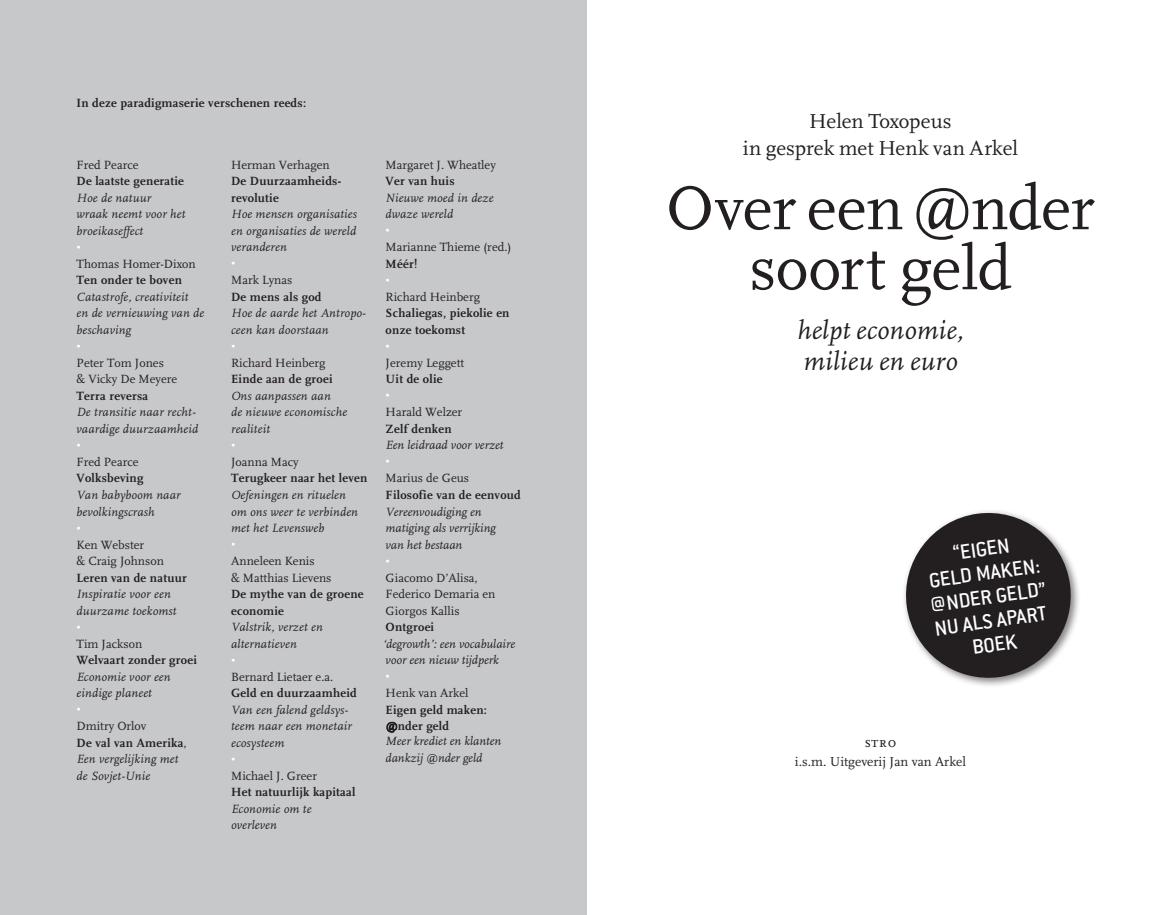
<style>
.page{position:relative;width:1174px;height:915px;background:#fff}
.page>*{position:absolute;margin:0;border:0;box-sizing:border-box;transform-origin:0 0}
.t1{font:64.5px/60px "FF Scala";letter-spacing:-.005em;color:#231f20;text-align:center}
.t2{font:italic 27px/31.5px "FF Scala";letter-spacing:.01em;color:#231f20}
.t3{font:500 22.5px/24px "Conduit ITC";color:#fff;text-align:center}
.t4{font:21px/27px "FF Scala";letter-spacing:.005em;color:#231f20;text-align:center}
.t5{font:15px "FF Scala Caps";color:#231f20}
.t6{font:13.5px "FF Scala";color:#231f20}
.t7{font:italic 12.45px/16.5px "FF Scala";letter-spacing:.015em;color:#231f20}
.t8{font:700 12.45px/16.5px "FF Scala";letter-spacing:.02em;color:#231f20}
.t9{font:12.45px/16.5px "FF Scala";color:#231f20}
.t10{font:12.45px "FF Scala";color:#fff}
.s1{font-style:normal}
.s2{font-weight:700;font-style:normal}
</style>
<div class="page">
<div style="left:901px;top:508px;width:179px;height:179px;background:#231f20;opacity:.55"></div>
<svg style="left:901px;top:508px;width:175px;height:175px"></svg>
<div style="left:0;top:0;width:587px;height:914px;background:#c7c8ca"></div>
<svg style="left:386px;top:721px;width:11px;height:11px"></svg>
<p class="t8" style="left:77px;top:95px;width:231px">In deze paradigmaserie verschenen reeds:</p>
<p class="t9" style="left:77px;top:156px;width:63px">Fred Pearce</p>
<p class="t8" style="left:77px;top:173px;width:109px">De laatste generatie</p>
<p class="t7" style="left:77px;top:190px;width:110px">Hoe de natuur wraak neemt voor het broeikaseffect</p>
<p class="t10" style="left:77px;top:239px;width:6px">•</p>
<p class="t9" style="left:77px;top:255px;width:121px">Thomas Homer-Dixon</p>
<p class="t8" style="left:77px;top:272px;width:107px">Ten onder te boven</p>
<p class="t7" style="left:77px;top:289px;width:129px">Catastrofe, creativiteit<br>en de vernieuwing van de beschaving</p>
<p class="t10" style="left:77px;top:338px;width:6px">•</p>
<p class="t9" style="left:77px;top:354px;width:102px">Peter Tom Jones<br>&amp; Vicky De Meyere</p>
<p class="t8" style="left:77px;top:387px;width:73px">Terra reversa</p>
<p class="t7" style="left:77px;top:404px;width:123px">De transitie naar recht&shy;vaardige duurzaamheid</p>
<p class="t10" style="left:77px;top:437px;width:6px">•</p>
<p class="t9" style="left:77px;top:453px;width:63px">Fred Pearce</p>
<p class="t8" style="left:77px;top:470px;width:68px">Volksbeving</p>
<p class="t7" style="left:77px;top:487px;width:105px">Van babyboom naar bevolkingscrash</p>
<p class="t10" style="left:77px;top:519px;width:6px">•</p>
<p class="t9" style="left:77px;top:536px;width:89px">Ken Webster<br>&amp; Craig Johnson</p>
<p class="t8" style="left:77px;top:569px;width:112px">Leren van de natuur</p>
<p class="t7" style="left:77px;top:586px;width:101px">Inspiratie voor een duurzame toekomst</p>
<p class="t10" style="left:77px;top:618px;width:6px">•</p>
<p class="t9" style="left:77px;top:635px;width:67px">Tim Jackson</p>
<p class="t8" style="left:77px;top:651px;width:122px">Welvaart zonder groei</p>
<p class="t7" style="left:77px;top:668px;width:96px">Economie voor een eindige planeet</p>
<p class="t10" style="left:77px;top:701px;width:6px">•</p>
<p class="t7" style="left:77px;top:718px;width:112px"><span class="s1">Dmitry Orlov<br></span><span class="s2">De val van Amerika</span><span class="s1">,<br></span>Een vergelijking met de Sovjet-Unie</p>
<p class="t9" style="left:231px;top:156px;width:100px">Herman Verhagen</p>
<p class="t8" style="left:231px;top:173px;width:111px">De Duurzaamheids&shy;revolutie</p>
<p class="t7" style="left:231px;top:206px;width:127px;text-align:justify">Hoe mensen organisaties en organisaties de wereld veranderen</p>
<p class="t10" style="left:231px;top:255px;width:6px">•</p>
<p class="t9" style="left:231px;top:272px;width:63px">Mark Lynas</p>
<p class="t8" style="left:231px;top:288px;width:92px">De mens als god</p>
<p class="t7" style="left:231px;top:305px;width:136px">Hoe de aarde het Antropo&shy;ceen kan doorstaan</p>
<p class="t10" style="left:231px;top:338px;width:6px">•</p>
<p class="t9" style="left:231px;top:354px;width:96px">Richard Heinberg</p>
<p class="t8" style="left:231px;top:371px;width:103px">Einde aan de groei</p>
<p class="t7" style="left:231px;top:388px;width:117px">Ons aanpassen aan<br>de nieuwe economische realiteit</p>
<p class="t10" style="left:231px;top:437px;width:6px">•</p>
<p class="t9" style="left:231px;top:453px;width:69px">Joanna Macy</p>
<p class="t8" style="left:231px;top:470px;width:138px">Terugkeer naar het leven</p>
<p class="t7" style="left:231px;top:487px;width:128px">Oefeningen en rituelen om ons weer te verbinden met het Levensweb</p>
<p class="t10" style="left:231px;top:536px;width:6px">•</p>
<p class="t9" style="left:231px;top:552px;width:102px">Anneleen Kenis<br>&amp; Matthias Lievens</p>
<p class="t8" style="left:231px;top:585px;width:134px">De mythe van de groene economie</p>
<p class="t7" style="left:231px;top:619px;width:93px">Valstrik, verzet en alternatieven</p>
<p class="t10" style="left:231px;top:651px;width:6px">•</p>
<p class="t9" style="left:231px;top:668px;width:104px">Bernard Lietaer e.a.</p>
<p class="t8" style="left:231px;top:684px;width:127px">Geld en duurzaamheid</p>
<p class="t7" style="left:231px;top:701px;width:122px">Van een falend geldsys&shy;teem naar een monetair ecosysteem</p>
<p class="t10" style="left:231px;top:750px;width:6px">•</p>
<p class="t9" style="left:231px;top:767px;width:87px">Michael J. Greer</p>
<p class="t8" style="left:231px;top:783px;width:126px">Het natuurlijk kapitaal</p>
<p class="t7" style="left:231px;top:800px;width:82px">Economie om te overleven</p>
<p class="t9" style="left:386px;top:156px;width:112px">Margaret J. Wheatley</p>
<p class="t8" style="left:386px;top:173px;width:70px">Ver van huis</p>
<p class="t7" style="left:386px;top:190px;width:109px">Nieuwe moed in deze dwaze wereld</p>
<p class="t10" style="left:386px;top:222px;width:6px">•</p>
<p class="t9" style="left:386px;top:239px;width:127px">Marianne Thieme (red.)</p>
<p class="t8" style="left:386px;top:255px;width:33px">Méér!</p>
<p class="t10" style="left:386px;top:272px;width:6px">•</p>
<p class="t9" style="left:386px;top:288px;width:96px">Richard Heinberg</p>
<p class="t8" style="left:386px;top:305px;width:125px">Schaliegas, piekolie en onze toekomst</p>
<p class="t10" style="left:386px;top:338px;width:6px">•</p>
<p class="t9" style="left:386px;top:354px;width:80px">Jeremy Leggett</p>
<p class="t8" style="left:386px;top:371px;width:58px">Uit de olie</p>
<p class="t10" style="left:386px;top:387px;width:6px">•</p>
<p class="t9" style="left:386px;top:404px;width:78px">Harald Welzer</p>
<p class="t8" style="left:386px;top:420px;width:67px">Zelf denken</p>
<p class="t7" style="left:386px;top:437px;width:119px">Een leidraad voor verzet</p>
<p class="t10" style="left:386px;top:453px;width:6px">•</p>
<p class="t9" style="left:386px;top:470px;width:85px">Marius de Geus</p>
<p class="t8" style="left:386px;top:486px;width:137px">Filosofie van de eenvoud</p>
<p class="t7" style="left:386px;top:503px;width:111px">Vereenvoudiging en matiging als verrijking van het bestaan</p>
<p class="t10" style="left:386px;top:552px;width:6px">•</p>
<p class="t9" style="left:386px;top:569px;width:111px">Giacomo D’Alisa,<br>Federico Demaria en<br>Giorgos Kallis</p>
<p class="t8" style="left:386px;top:618px;width:50px">Ontgroei</p>
<p class="t7" style="left:383px;top:635px;width:134px">‘degrowth’: een vocabulaire voor een nieuw tijdperk</p>
<p class="t10" style="left:386px;top:668px;width:6px">•</p>
<p class="t9" style="left:386px;top:684px;width:84px">Henk van Arkel</p>
<p class="t8" style="left:386px;top:701px;width:103px">Eigen geld maken: @nder geld</p>
<p class="t7" style="left:386px;top:733px;width:117px">Meer krediet en klanten dankzij @nder geld</p>
<h3 class="t4" style="left:742px;top:108px;width:277px">Helen Toxopeus<br>in gesprek met Henk van Arkel</h3>
<h1 class="t1" style="left:666px;top:179px;width:430px">Over een @nder soort geld</h1>
<h2 class="t2" style="left:797px;top:315px;width:168px">helpt economie, milieu en euro</h2>
<h3 class="t3" style="left:922px;top:545px;width:118px;rotate:-8deg">“EIGEN<br>GELD MAKEN: @NDER GELD”<br>NU ALS APART<br>BOEK</h3>
<p class="t5" style="left:864px;top:734px;width:33px">stro</p>
<p class="t6" style="left:795px;top:754px;width:173px">i.s.m. Uitgeverij Jan van Arkel</p>
</div>
